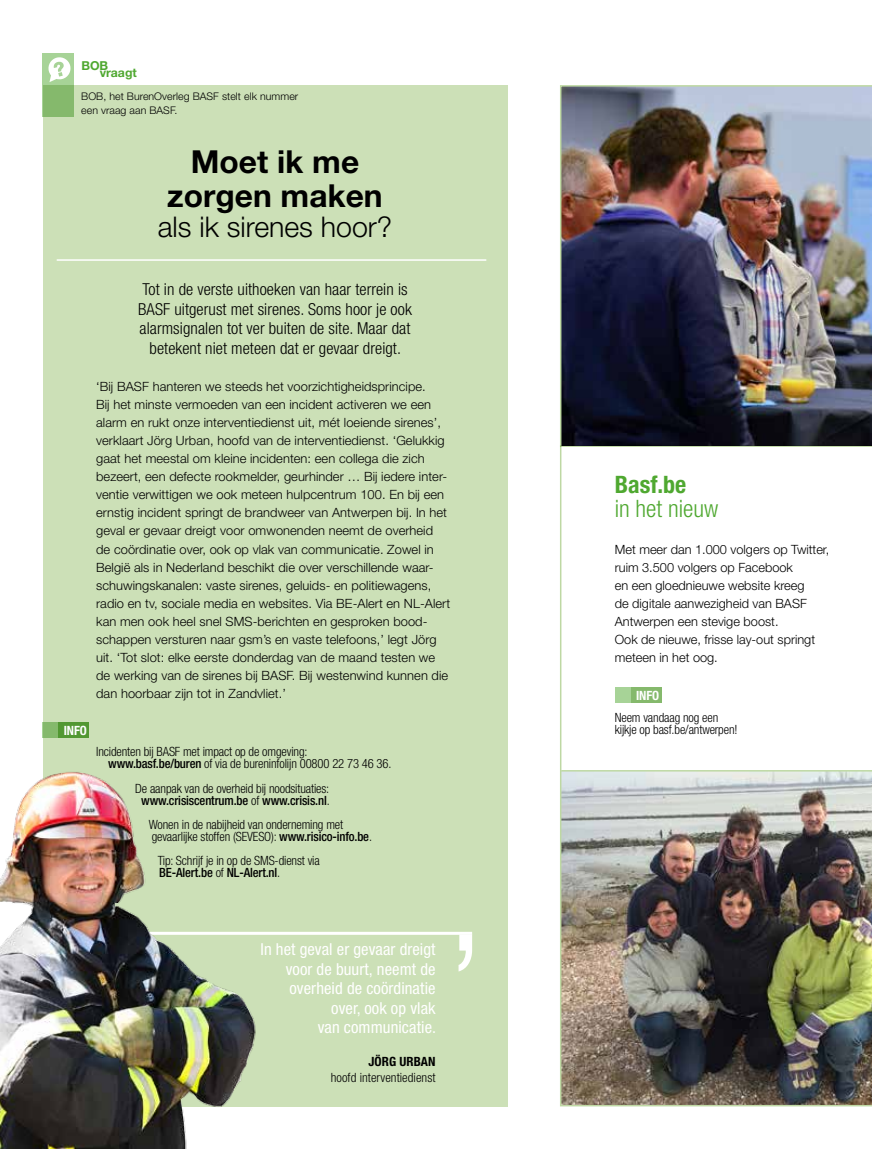
<style>
.page{position:relative;width:872px;height:1149px;background:#fff}
.page>*{position:absolute;margin:0;border:0;box-sizing:border-box;transform-origin:0 0}
.t1{font:700 31.65px/34.5px "Helvetica Neue LT Std";color:#000;text-align:center}
.t2{font:300 28.5px "Helvetica Neue LT Std";color:#000}
.t3{font:300 condensed 24px "Helvetica Neue LT Std";color:#4fa830}
.t4{font:700 condensed 24px "Helvetica Neue LT Std";color:#4fa830}
.t5{font:300 condensed 16.5px/19.5px "Helvetica Neue LT Std";letter-spacing:.005em;color:#000;text-align:center}
.t6{font:condensed 16.5px/19.5px "Helvetica Neue LT Std";letter-spacing:.005em;color:#fff;text-align:right}
.t7{font:300 12.75px/18px "Helvetica Neue LT Std";letter-spacing:.005em;color:#000}
.t8{font:300 condensed 12.75px/12px "Helvetica Neue LT Std";letter-spacing:-.01em;color:#000}
.t9{font:700 condensed 12.75px "Helvetica Neue LT Std";letter-spacing:.005em;color:#000}
.t10{font:700 condensed 12.75px "Helvetica Neue LT Std";letter-spacing:-.01em;color:#fff}
.t11{font:700 12.3px "Helvetica Neue LT Std";color:#4fa830}
.t12{font:300 10.5px/13.5px "Helvetica Neue LT Std";letter-spacing:.005em;color:#000}
.s1{font-weight:500}
</style>
<div class="page">
<img style="left:560px;top:85px;width:312px;height:1021px">
<div style="left:43px;top:85px;width:464px;height:1021px;background:#cce0b7"></div>
<svg style="left:43px;top:53px;width:31px;height:64px"></svg>
<hr style="left:560px;top:445px;width:312px;height:2px;background:#bed8a3">
<svg style="left:47px;top:56px;width:25px;height:26px"></svg>
<hr style="left:118px;top:931px;width:354px;height:3px;background:#fff">
<svg style="left:458px;top:934px;width:14px;height:37px"></svg>
<hr style="left:57px;top:259px;width:429px;height:2px;background:#fff">
<hr style="left:561px;top:769px;width:311px;height:2px;background:#bed8a3">
<img style="left:0;top:772px;width:259px;height:376px">
<svg style="left:615px;top:687px;width:46px;height:16px"></svg>
<svg style="left:43px;top:722px;width:46px;height:16px"></svg>
<p class="t11" style="left:81px;top:58px;width:28px">BOB</p>
<p class="t11" style="left:100px;top:65px;width:39px">vraagt</p>
<p class="t12" style="left:81px;top:89px;width:218px">BOB, het BurenOverleg BASF stelt elk nummer een vraag aan BASF.</p>
<h1 class="t1" style="left:167px;top:143px;width:217px">Moet ik me zorgen maken</h1>
<h2 class="t2" style="left:158px;top:209px;width:236px">als ik sirenes hoor?</h2>
<p class="t5" style="left:138px;top:279px;width:275px">Tot in de verste uithoeken van haar terrein is BASF uitgerust met sirenes. Soms hoor je ook alarmsignalen tot ver buiten de site. Maar dat betekent niet meteen dat er gevaar dreigt.</p>
<p class="t7" style="left:96px;top:377px;width:355px">‘Bij BASF hanteren we steeds het voorzichtigheidsprincipe.<br>Bij het minste vermoeden van een incident activeren we een alarm en rukt onze interventiedienst uit, mét loeiende sirenes’, verklaart Jörg Urban, hoofd van de interventiedienst. ‘Gelukkig gaat het meestal om kleine incidenten: een collega die zich bezeert, een defecte rookmelder, geurhinder … Bij iedere inter&shy;ventie verwittigen we ook meteen hulpcentrum 100. En bij een ernstig incident springt de brandweer van Antwerpen bij. In het geval er gevaar dreigt voor omwonenden neemt de overheid de coördinatie over, ook op vlak van communicatie. Zowel in België als in Nederland beschikt die over verschillende waar&shy;schuwingskanalen: vaste sirenes, geluids- en politiewagens, radio en tv, sociale media en websites. Via BE-Alert en NL-Alert kan men ook heel snel SMS-berichten en gesproken bood&shy;schappen versturen naar gsm’s en vaste telefoons,’ legt Jörg uit. ‘Tot slot: elke eerste donderdag van de maand testen we de werking van de sirenes bij BASF. Bij westenwind kunnen die dan hoorbaar zijn tot in Zandvliet.’</p>
<p class="t10" style="left:64px;top:722px;width:24px">INFO</p>
<p class="t8" style="left:108px;top:745px;width:285px;text-indent:-12px">Incidenten bij BASF met impact op de omgeving: <span class="s1">www.basf.be/buren</span> of via de bureninfolijn 00800 22 73 46 36.</p>
<p class="t8" style="left:135px;top:781px;width:196px;text-align:center">De aanpak van de overheid bij noodsituaties: <span class="s1">www.crisiscentrum.be</span> of <span class="s1">www.crisis.nl</span>.</p>
<p class="t8" style="left:149px;top:817px;width:225px">Wonen in de nabijheid van onderneming met gevaarlijke stoffen (SEVESO): <span class="s1">www.risico-info.be</span>.</p>
<p class="t8" style="left:158px;top:853px;width:164px">Tip: Schrijf je in op de SMS-dienst via<br><span class="s1">BE-Alert.be</span> of <span class="s1">NL-Alert.nl</span>.</p>
<p class="t6" style="left:260px;top:939px;width:177px">In het geval er gevaar dreigt voor de buurt, neemt de overheid de coördinatie over, ook op vlak<br>van communicatie.</p>
<p class="t9" style="left:368px;top:1052px;width:68px">JÖRG URBAN</p>
<p class="t8" style="left:331px;top:1071px;width:106px">hoofd interventiedienst</p>
<h3 class="t4" style="left:615px;top:470px;width:73px">Basf.be</h3>
<h3 class="t3" style="left:615px;top:495px;width:105px">in het nieuw</h3>
<p class="t7" style="left:615px;top:539px;width:216px">Met meer dan 1.000 volgers op Twitter, ruim 3.500 volgers op Facebook<br>en een gloednieuwe website kreeg<br>de digitale aanwezigheid van BASF<br>Antwerpen een stevige boost.<br>Ook de nieuwe, frisse lay-out springt meteen in het oog.</p>
<p class="t10" style="left:636px;top:687px;width:24px">INFO</p>
<p class="t8" style="left:615px;top:710px;width:124px">Neem vandaag nog een kijkje op basf.be/antwerpen!</p>
</div>
